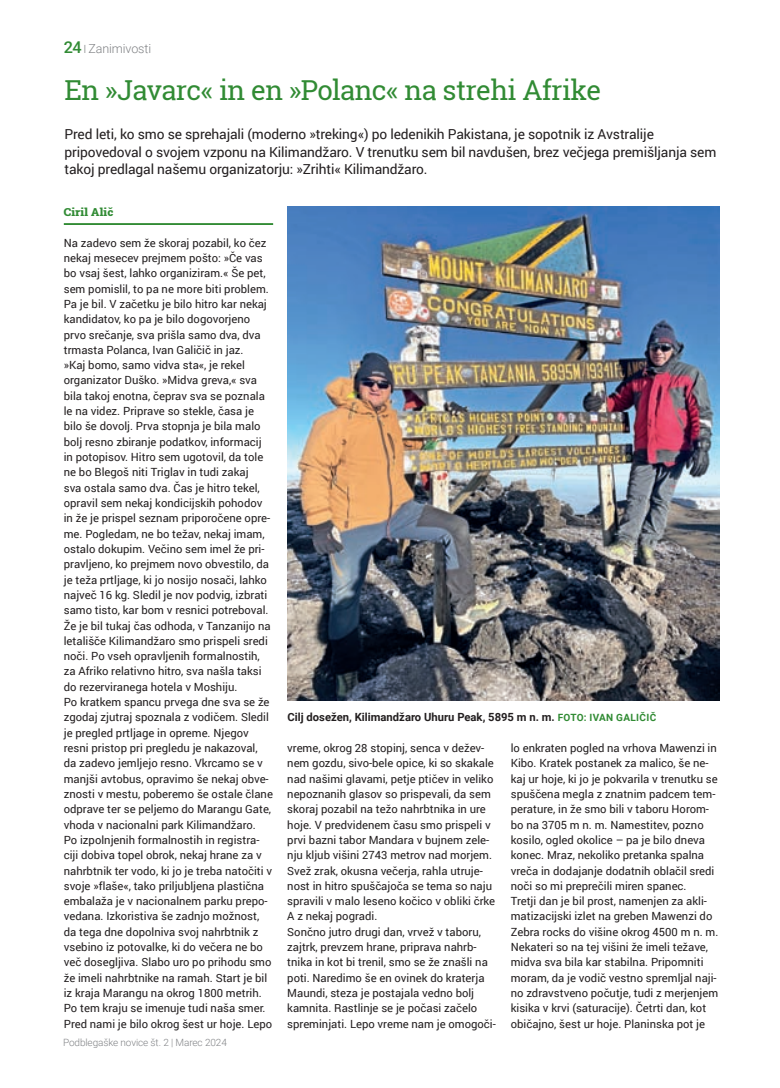
<style>
.page{position:relative;width:780px;height:1088px;background:#fff}
.page>*{position:absolute;margin:0;border:0;box-sizing:border-box;transform-origin:0 0}
.t1{font:27.5px "Roboto Slab";letter-spacing:-.02em;color:#318b34}
.t2{font:13.75px/17.5px "Roboto";letter-spacing:-.01em;color:#231f20}
.t3{font:300 12.5px "Roboto";letter-spacing:-.01em;color:#808285}
.t4{font:11.25px/15.2px "Roboto";color:#231f20}
.t5{font:700 11.25px "Roboto";color:#231f20}
.t6{font:900 11.25px "Roboto Slab";letter-spacing:.02em;color:#318b34}
.t7{font:300 10px "Roboto";letter-spacing:-.01em;color:#808285}
.s1{font-weight:500;font-size:16.25px;color:#318b34}
.s2{font-size:11.25px}
.s3{font-size:10px;color:#318b34}
</style>
<div class="page">
<hr style="left:64px;top:223px;width:209px;height:2px;background:#318b34">
<img style="left:287px;top:206px;width:432px;height:495px">
<p class="t3" style="left:64px;top:40px;width:89px"><span class="s1">24</span> <span class="s2">I</span> Zanimivosti</p>
<h1 class="t1" style="left:64px;top:71px;width:538px">En »Javarc« in en »Polanc« na strehi Afrike</h1>
<p class="t2" style="left:64px;top:125px;width:653px">Pred leti, ko smo se sprehajali (moderno »treking«) po ledenikih Pakistana, je sopotnik iz Avstralije pripovedoval o svojem vzponu na Kilimandžaro. V trenutku sem bil navdušen, brez večjega premišljanja sem takoj predlagal našemu organizatorju: »Zrihti« Kilimandžaro.</p>
<p class="t6" style="left:64px;top:204px;width:51px">Ciril Alič</p>
<p class="t4" style="left:64px;top:235px;width:211px">Na zadevo sem že skoraj pozabil, ko čez nekaj mesecev prejmem pošto: »Če vas bo vsaj šest, lahko organiziram.« Še pet, sem pomislil, to pa ne more biti problem.<br>Pa je bil. V začetku je bilo hitro kar nekaj kandidatov, ko pa je bilo dogovorjeno prvo srečanje, sva prišla samo dva, dva trmasta Polanca, Ivan Galičič in jaz.<br>»Kaj bomo, samo vidva sta«, je rekel organizator Duško. »Midva greva,« sva bila takoj enotna, čeprav sva se poznala le na videz. Priprave so stekle, časa je bilo še dovolj. Prva stopnja je bila malo bolj resno zbiranje podatkov, informacij in potopisov. Hitro sem ugotovil, da tole ne bo Blegoš niti Triglav in tudi zakaj<br>sva ostala samo dva. Čas je hitro tekel, opravil sem nekaj kondicijskih pohodov in že je prispel seznam priporočene opre&shy;me. Pogledam, ne bo težav, nekaj imam, ostalo dokupim. Večino sem imel že pri&shy;pravljeno, ko prejmem novo obvestilo, da je teža prtljage, ki jo nosijo nosači, lahko največ 16 kg. Sledil je nov podvig, izbrati samo tisto, kar bom v resnici potreboval.<br>Že je bil tukaj čas odhoda, v Tanzanijo na letališče Kilimandžaro smo prispeli sredi noči. Po vseh opravljenih formalnostih, za Afriko relativno hitro, sva našla taksi do rezerviranega hotela v Moshiju.<br>Po kratkem spancu prvega dne sva se že zgodaj zjutraj spoznala z vodičem. Sledil je pregled prtljage in opreme. Njegov resni pristop pri pregledu je nakazoval, da zadevo jemljejo resno. Vkrcamo se v manjši avtobus, opravimo še nekaj obve&shy;znosti v mestu, poberemo še ostale člane odprave ter se peljemo do Marangu Gate, vhoda v nacionalni park Kilimandžaro.<br>Po izpolnjenih formalnostih in registra&shy;ciji dobiva topel obrok, nekaj hrane za v nahrbtnik ter vodo, ki jo je treba natočiti v svoje »flaše«, tako priljubljena plastična embalaža je v nacionalnem parku prepo&shy;vedana. Izkoristiva še zadnjo možnost, da tega dne dopolniva svoj nahrbtnik z vsebino iz potovalke, ki do večera ne bo več dosegljiva. Slabo uro po prihodu smo že imeli nahrbtnike na ramah. Start je bil iz kraja Marangu na okrog 1800 metrih.<br>Po tem kraju se imenuje tudi naša smer.<br>Pred nami je bilo okrog šest ur hoje. Lepo</p>
<p class="t7" style="left:63px;top:1035px;width:165px">Podblegaške novice št. 2 | Marec 2024</p>
<p class="t5" style="left:287px;top:709px;width:370px">Cilj dosežen, Kilimandžaro Uhuru Peak, 5895 m n. m. <span class="s3">FOTO: IVAN GALIČIČ</span></p>
<p class="t4" style="left:287px;top:740px;width:210px">vreme, okrog 28 stopinj, senca v dežev&shy;nem gozdu, sivo-bele opice, ki so skakale nad našimi glavami, petje ptičev in veliko nepoznanih glasov so prispevali, da sem skoraj pozabil na težo nahrbtnika in ure hoje. V predvidenem času smo prispeli v prvi bazni tabor Mandara v bujnem zele&shy;nju kljub višini 2743 metrov nad morjem.<br>Svež zrak, okusna večerja, rahla utruje&shy;nost in hitro spuščajoča se tema so naju spravili v malo leseno kočico v obliki črke A z nekaj pogradi.<br>Sončno jutro drugi dan, vrvež v taboru, zajtrk, prevzem hrane, priprava nahrb&shy;tnika in kot bi trenil, smo se že znašli na poti. Naredimo še en ovinek do kraterja Maundi, steza je postajala vedno bolj kamnita. Rastlinje se je počasi začelo spreminjati. Lepo vreme nam je omogoči-</p>
<p class="t4" style="left:510px;top:740px;width:209px">lo enkraten pogled na vrhova Mawenzi in Kibo. Kratek postanek za malico, še ne&shy;kaj ur hoje, ki jo je pokvarila v trenutku se spuščena megla z znatnim padcem tem&shy;perature, in že smo bili v taboru Horom&shy;bo na 3705 m n. m. Namestitev, pozno kosilo, ogled okolice – pa je bilo dneva konec. Mraz, nekoliko pretanka spalna vreča in dodajanje dodatnih oblačil sredi noči so mi preprečili miren spanec.<br>Tretji dan je bil prost, namenjen za akli&shy;matizacijski izlet na greben Mawenzi do Zebra rocks do višine okrog 4500 m n. m.<br>Nekateri so na tej višini že imeli težave, midva sva bila kar stabilna. Pripomniti moram, da je vodič vestno spremljal naji&shy;no zdravstveno počutje, tudi z merjenjem kisika v krvi (saturacije). Četrti dan, kot običajno, šest ur hoje. Planinska pot je</p>
</div>
